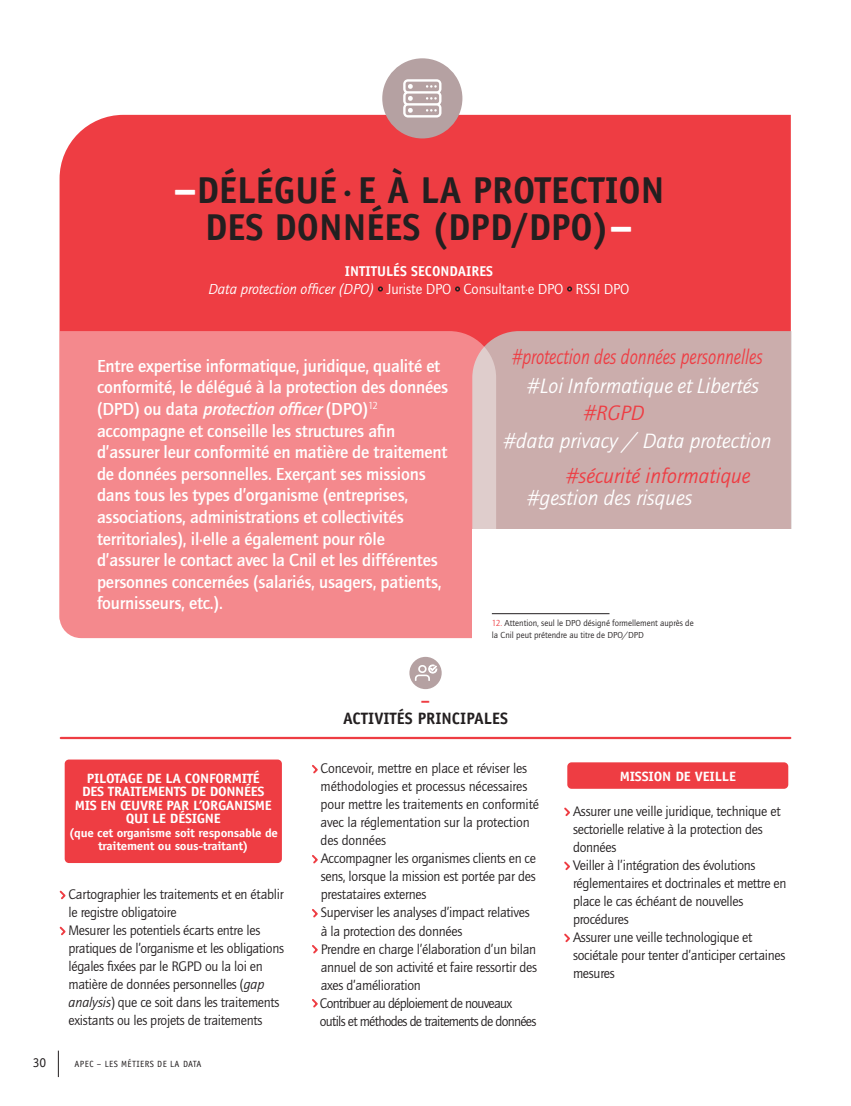
<style>
.page{position:relative;width:851px;height:1106px;background:#fff}
.page>*{position:absolute;margin:0;border:0;box-sizing:border-box;transform-origin:0 0}
.t1{font:700 37.5px/37.5px "Officina Sans";color:#231f20;text-align:center}
.t2{font:italic 21.45px "Quay Itc T";color:#fff}
.t3{font:italic 21.45px "Quay Itc T";color:#ee3d43;scale:.83 1}
.t4{font:italic 21.45px "Quay Itc T";color:#ee3d43}
.t5{font:700 18px/21.6px "Quay Itc T";letter-spacing:-.01em;color:#fff}
.t6{font:700 16.5px "Officina Sans";color:#231f20}
.t7{font:700 16.5px "Officina Sans";color:#ee3d43}
.t8{font:15px "Quay Itc T";letter-spacing:-.01em;color:#fff}
.t9{font:14.25px/18px "Quay Itc T";letter-spacing:-.02em;color:#231f20}
.t10{font:700 14.25px "Officina Sans";color:#fff}
.t11{font:700 13.5px/13.5px "Officina Sans";letter-spacing:-.02em;color:#fff;text-align:center;scale:1.08 1}
.t12{font:700 13.5px "Officina Sans";letter-spacing:-.02em;color:#fff;scale:1.07 1}
.t13{font:13.5px "Officina Sans";color:#231f20}
.t14{font:700 12px/13.5px "Officina Sans";letter-spacing:-.02em;color:#fff;text-align:center;scale:1.08 1}
.t15{font:9px/12px "Quay Itc T";color:#231f20}
.t16{font:9px "Officina Sans";letter-spacing:.04em;color:#231f20}
.s1{font-size:42px;color:#fff}
.s2{font-style:italic}
.s3{color:#ee3d43}
</style>
<div class="page">
<svg style="left:58px;top:1050px;width:1px;height:27px"></svg>
<div style="left:60px;top:115px;width:730px;height:216px;background:#ee3d43"></div>
<div style="left:496px;top:331px;width:295px;height:198px;background:#cbadac"></div>
<div style="left:382px;top:58px;width:80px;height:80px;background:#b5a1a2;border-radius:50%"></div>
<svg style="left:378px;top:286px;width:5px;height:5px"></svg>
<svg style="left:455px;top:286px;width:5px;height:5px"></svg>
<svg style="left:567px;top:286px;width:5px;height:5px"></svg>
<svg style="left:403px;top:79px;width:38px;height:38px"></svg>
<div style="left:60px;top:331px;width:436px;height:307px;background:#f4898d"></div>
<div style="left:472px;top:529px;width:319px;height:118px;background:#fff"></div>
<hr style="left:61px;top:737px;width:729px;height:2px;background:#ee3d43">
<div style="left:65px;top:759px;width:217px;height:104px;background:#ee3d43;border-radius:4px"></div>
<svg style="left:59px;top:890px;width:7px;height:10px"></svg>
<svg style="left:59px;top:926px;width:7px;height:10px"></svg>
<svg style="left:312px;top:765px;width:6px;height:9px"></svg>
<svg style="left:312px;top:855px;width:6px;height:9px"></svg>
<svg style="left:312px;top:909px;width:6px;height:9px"></svg>
<svg style="left:312px;top:945px;width:6px;height:9px"></svg>
<svg style="left:312px;top:999px;width:6px;height:9px"></svg>
<div style="left:567px;top:762px;width:221px;height:26px;background:#ee3d43;border-radius:4px"></div>
<svg style="left:564px;top:807px;width:6px;height:9px"></svg>
<svg style="left:564px;top:861px;width:6px;height:10px"></svg>
<svg style="left:564px;top:933px;width:6px;height:10px"></svg>
<div style="left:409px;top:657px;width:32px;height:32px;background:#b5a1a2;border-radius:50%"></div>
<svg style="left:415px;top:664px;width:22px;height:17px"></svg>
<hr style="left:492px;top:613px;width:117px;height:1px;background:#231f20">
<h1 class="t1" style="left:173px;top:171px;width:492px"><span class="s1">–</span>DÉLÉGUÉ·E À LA PROTECTION<br>DES DONNÉES (DPD/DPO)<span class="s1">–</span></h1>
<p class="t10" style="left:345px;top:262px;width:150px">INTITULÉS SECONDAIRES</p>
<p class="t8" style="left:208px;top:280px;width:422px"><span class="s2">Data protection officer (DPO)</span> Juriste DPO Consultant·e DPO RSSI DPO</p>
<p class="t5" style="left:97px;top:355px;width:352px">Entre expertise informatique, juridique, qualité et conformité, le délégué à la protection des données (DPD) ou data <span class="s2">protection officer</span>(DPO)<sup>12 </sup>accompagne et conseille les structures afin d’assurer leur conformité en matière de traitement de données personnelles. Exerçant ses missions dans tous les types d’organisme (entreprises, associations, administrations et collectivités territoriales), il·elle a également pour rôle d’assurer le contact avec la Cnil et les différentes personnes concernées (salariés, usagers, patients, fournisseurs, etc.).</p>
<h2 class="t3" style="left:512px;top:344px;width:303px">#protection des données personnelles</h2>
<h2 class="t2" style="left:527px;top:373px;width:233px">#Loi Informatique et Libertés</h2>
<h2 class="t4" style="left:583px;top:400px;width:62px">#RGPD</h2>
<h2 class="t2" style="left:503px;top:428px;width:269px">#data privacy / Data protection</h2>
<h2 class="t2" style="left:527px;top:486px;width:166px">#gestion des risques</h2>
<h2 class="t4" style="left:566px;top:463px;width:186px">#sécurité informatique</h2>
<p class="t15" style="left:492px;top:617px;width:203px"><span class="s3">12.</span> Attention, seul le DPO désigné formellement auprès de la Cnil peut prétendre au titre de DPO/DPD</p>
<p class="t11" style="left:75px;top:771px;width:184px">PILOTAGE DE LA CONFORMITÉ<br>DES TRAITEMENTS DE DONNÉES<br>MIS EN ŒUVRE PAR L’ORGANISME<br>QUI LE DÉSIGNE</p>
<p class="t14" style="left:69px;top:826px;width:195px">(que cet organisme soit responsable de traitement ou sous-traitant)</p>
<p class="t9" style="left:68px;top:885px;width:217px">Cartographier les traitements et en établir le registre obligatoire<br>Mesurer les potentiels écarts entre les pratiques de l’organisme et les obligations légales fixées par le RGPD ou la loi en matière de données personnelles (<span class="s2">gap analysis</span>) que ce soit dans les traitements existants ou les projets de traitements</p>
<p class="t13" style="left:33px;top:1054px;width:15px">30</p>
<p class="t16" style="left:75px;top:1058px;width:128px">APEC – LES MÉTIERS DE LA DATA</p>
<p class="t7" style="left:421px;top:690px;width:11px">–</p>
<p class="t6" style="left:343px;top:708px;width:166px">ACTIVITÉS PRINCIPALES</p>
<p class="t9" style="left:320px;top:759px;width:221px">Concevoir, mettre en place et réviser les méthodologies et processus nécessaires pour mettre les traitements en conformité avec la réglementation sur la protection des données<br>Accompagner les organismes clients en ce sens, lorsque la mission est portée par des prestataires externes<br>Superviser les analyses d’impact relatives à la protection des données<br>Prendre en charge l’élaboration d’un bilan annuel de son activité et faire ressortir des axes d’amélioration<br>Contribuer au déploiement de nouveaux outils et méthodes de traitements de données</p>
<p class="t12" style="left:619px;top:768px;width:110px">MISSION DE VEILLE</p>
<p class="t9" style="left:573px;top:802px;width:215px">Assurer une veille juridique, technique et sectorielle relative à la protection des données<br>Veiller à l’intégration des évolutions réglementaires et doctrinales et mettre en place le cas échéant de nouvelles procédures<br>Assurer une veille technologique et sociétale pour tenter d’anticiper certaines mesures</p>
</div>
